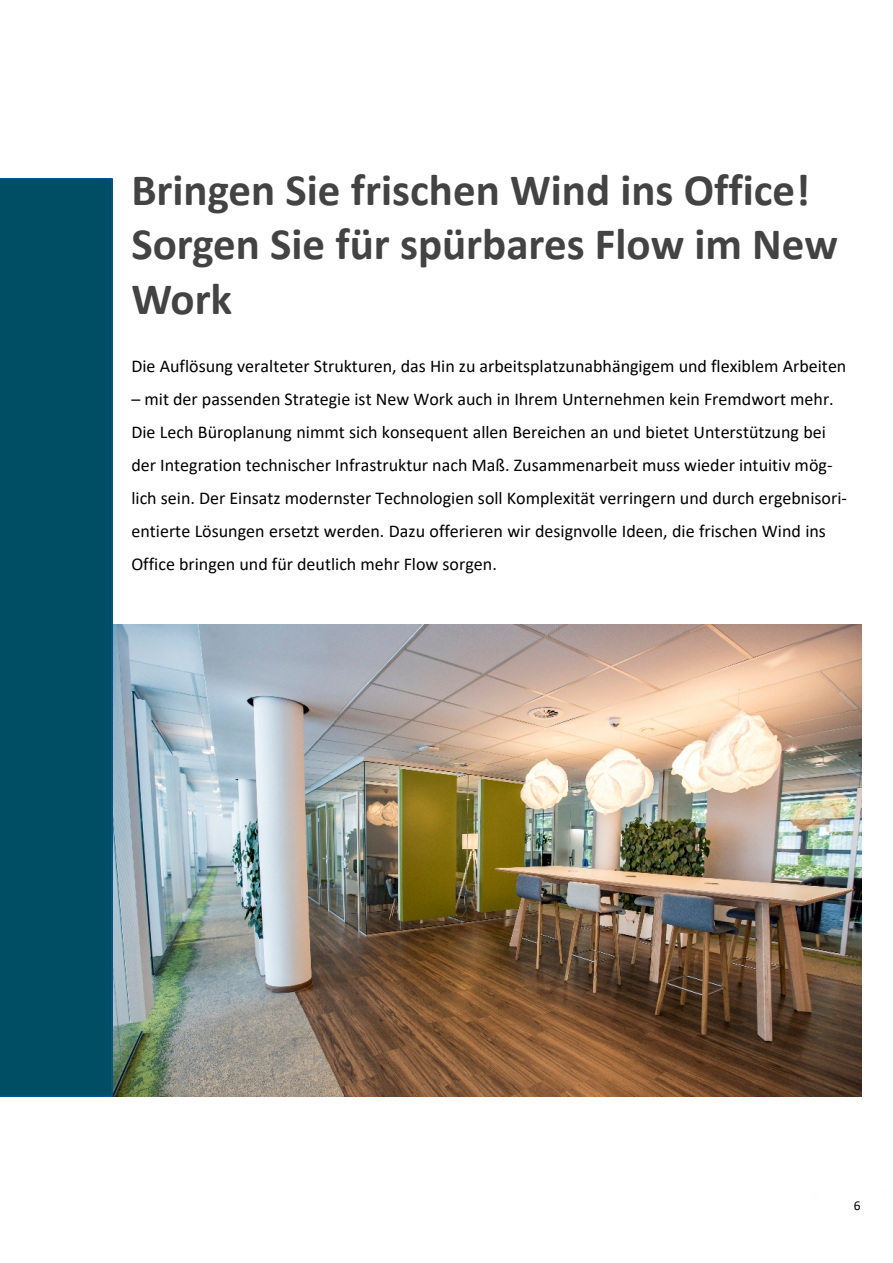
<style>
.page{position:relative;width:893px;height:1263px;background:#fff}
.page>*{position:absolute;margin:0;border:0;box-sizing:border-box;transform-origin:0 0}
.t1{font:700 45px/54.9px "Calibri";color:#434343}
.t2{font:18px/33px "Calibri";color:#000}
.t3{font:13.5px "Calibri";color:#000}
</style>
<div class="page">
<img style="left:112px;top:625px;width:750px;height:471px">
<div style="left:0;top:178px;width:112px;height:918px;background:#004e63"></div>
<h1 class="t1" style="left:131px;top:166px;width:708px">Bringen Sie frischen Wind ins Office!<br>Sorgen Sie für spürbares Flow im New<br>Work</h1>
<p class="t2" style="left:131px;top:351px;width:716px">Die Auflösung veralteter Strukturen, das Hin zu arbeitsplatzunabhängigem und flexiblem Arbeiten</p>
<p class="t2" style="left:131px;top:384px;width:717px">– mit der passenden Strategie ist New Work auch in Ihrem Unternehmen kein Fremdwort mehr.<br>Die Lech Büroplanung nimmt sich konsequent allen Bereichen an und bietet Unterstützung bei der Integration technischer Infrastruktur nach Maß. Zusammenarbeit muss wieder intuitiv mög&shy;lich sein. Der Einsatz modernster Technologien soll Komplexität verringern und durch ergebnisori&shy;entierte Lösungen ersetzt werden. Dazu offerieren wir designvolle Ideen, die frischen Wind ins Office bringen und für deutlich mehr Flow sorgen.</p>
<p class="t3" style="left:854px;top:1200px;width:8px">6</p>
</div>
